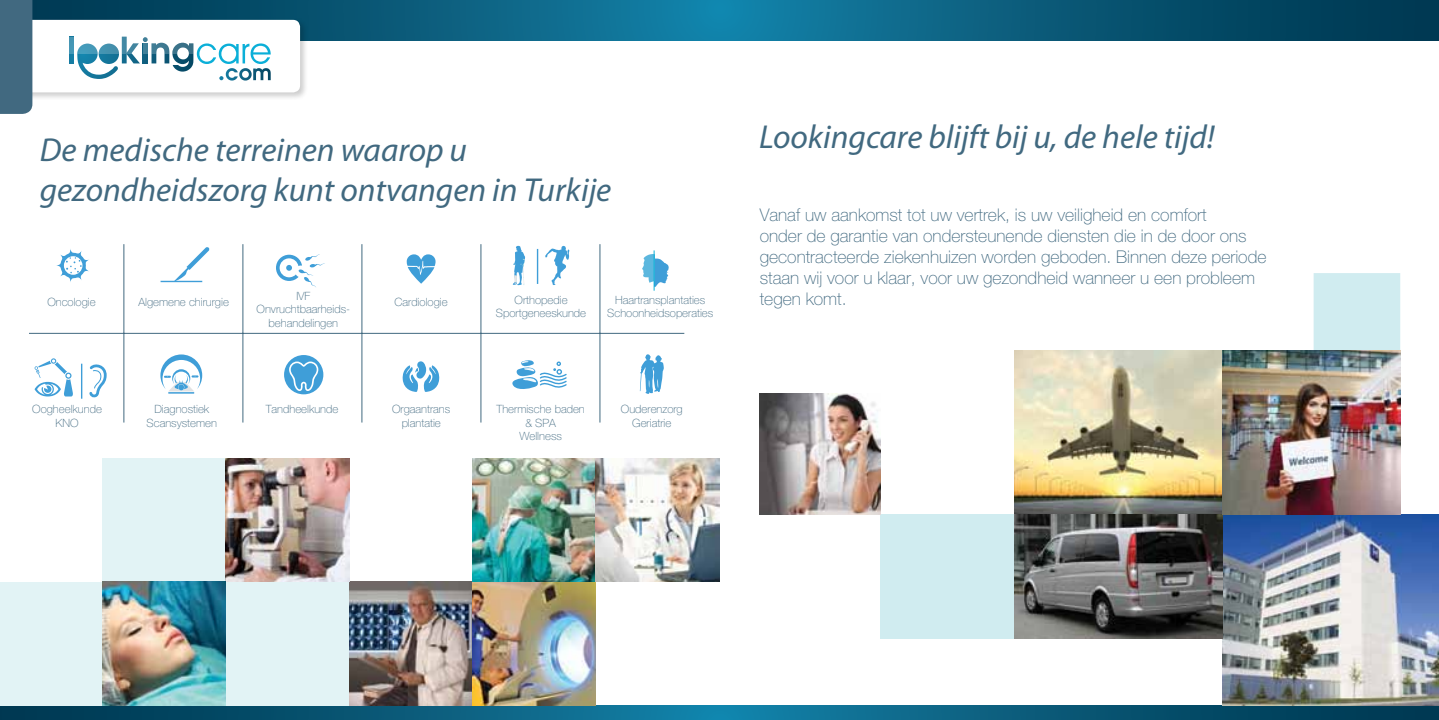
<style>
.page{position:relative;width:1439px;height:720px;background:#fff}
.page>*{position:absolute;margin:0;border:0;box-sizing:border-box;transform-origin:0 0}
.t1{font:italic 33.25px/39.9px "Myriad Pro";color:#416980}
.t2{font:100 17.5px/21px "Helvetica Neu";color:#416980}
.t3{font:100 11.38px/13.7px "Helvetica Neu";color:#416980;text-align:center}
</style>
<div class="page">
<svg style="left:300px;top:0;width:1139px;height:40px;background:#0a5e7e"></svg>
<svg style="left:0;top:705px;width:1439px;height:14px;background:#0f5d7a"></svg>
<div style="left:0;top:18px;width:309px;height:83px;background:#000;opacity:.2"></div>
<svg style="left:0;top:0;width:300px;height:114px"></svg>
<svg style="left:56px;top:249px;width:33px;height:33px"></svg>
<hr style="left:161px;top:281px;width:41px;height:1px;background:#3f9ed8">
<svg style="left:174px;top:247px;width:35px;height:34px"></svg>
<svg style="left:276px;top:254px;width:49px;height:33px"></svg>
<svg style="left:160px;top:354px;width:42px;height:39px"></svg>
<div style="left:284px;top:355px;width:39px;height:39px;background:#3f9ed8;border-radius:50%"></div>
<svg style="left:289px;top:361px;width:29px;height:30px"></svg>
<svg style="left:89px;top:364px;width:18px;height:34px"></svg>
<svg style="left:34px;top:358px;width:39px;height:38px"></svg>
<hr style="left:81px;top:363px;width:1px;height:35px;background:#3f9ed8">
<svg style="left:512px;top:246px;width:13px;height:39px"></svg>
<svg style="left:545px;top:245px;width:24px;height:40px"></svg>
<hr style="left:537px;top:249px;width:1px;height:35px;background:#3f9ed8">
<svg style="left:402px;top:361px;width:38px;height:31px"></svg>
<svg style="left:512px;top:360px;width:55px;height:29px"></svg>
<svg style="left:640px;top:354px;width:24px;height:40px"></svg>
<svg style="left:642px;top:253px;width:27px;height:34px"></svg>
<hr style="left:654px;top:250px;width:1px;height:40px;background:#0cb0d8">
<svg style="left:407px;top:254px;width:28px;height:29px"></svg>
<hr style="left:29px;top:333px;width:655px;height:1px;background:#416980">
<hr style="left:123px;top:244px;width:1px;height:178px;background:#416980">
<hr style="left:242px;top:244px;width:1px;height:178px;background:#416980">
<hr style="left:361px;top:244px;width:1px;height:178px;background:#416980">
<hr style="left:480px;top:244px;width:1px;height:178px;background:#416980">
<hr style="left:599px;top:244px;width:1px;height:178px;background:#416980">
<div style="left:102px;top:458px;width:124px;height:123px;background:#e2f3f5"></div>
<div style="left:226px;top:581px;width:123px;height:124px;background:#e2f3f5"></div>
<img style="left:349px;top:581px;width:123px;height:124px">
<img style="left:472px;top:581px;width:124px;height:124px">
<img style="left:226px;top:458px;width:123px;height:123px">
<img style="left:472px;top:458px;width:247px;height:123px">
<div style="left:0;top:581px;width:102px;height:124px;background:#e2f3f5"></div>
<img style="left:102px;top:581px;width:124px;height:124px">
<div style="left:880px;top:514px;width:139px;height:124px;background:#d0ecf0"></div>
<div style="left:1313px;top:273px;width:87px;height:77px;background:#d0ecf0"></div>
<img style="left:1222px;top:514px;width:217px;height:191px">
<img style="left:1015px;top:350px;width:207px;height:288px">
<img style="left:759px;top:393px;width:121px;height:121px">
<img style="left:1222px;top:350px;width:178px;height:164px">
<h1 class="t1" style="left:40px;top:129px;width:573px">De medische terreinen waarop u gezondheidszorg kunt ontvangen in Turkije</h1>
<h1 class="t1" style="left:759px;top:116px;width:457px">Lookingcare blijft bij u, de hele tijd!</h1>
<p class="t2" style="left:760px;top:204px;width:508px">Vanaf uw aankomst tot uw vertrek, is uw veiligheid en comfort<br>onder de garantie van ondersteunende diensten die in de door ons gecontracteerde ziekenhuizen worden geboden. Binnen deze periode staan wij voor u klaar, voor uw gezondheid wanneer u een probleem</p>
<p class="t3" style="left:257px;top:288px;width:95px">IVF<br>Onvruchtbaarheids&shy;behandelingen</p>
<p class="t3" style="left:47px;top:295px;width:50px">Oncologie</p>
<p class="t3" style="left:138px;top:295px;width:92px">Algemene chirurgie</p>
<h2 class="t2" style="left:760px;top:288px;width:88px">tegen komt.</h2>
<p class="t3" style="left:394px;top:295px;width:55px">Cardiologie</p>
<p class="t3" style="left:496px;top:292px;width:92px">Orthopedie<br>Sportgeneeskunde</p>
<p class="t3" style="left:607px;top:292px;width:108px">Haartransplantaties<br>Schoonheidsoperaties</p>
<p class="t3" style="left:32px;top:402px;width:71px">Oogheelkunde<br>KNO</p>
<p class="t3" style="left:147px;top:402px;width:72px">Diagnostiek<br>Scansystemen</p>
<p class="t3" style="left:266px;top:402px;width:74px">Tandheelkunde</p>
<p class="t3" style="left:392px;top:402px;width:60px">Orgaantrans plantatie</p>
<p class="t3" style="left:496px;top:402px;width:90px">Thermische baden &amp; SPA<br>Wellness</p>
<p class="t3" style="left:621px;top:402px;width:63px">Ouderenzorg<br>Geriatrie</p>
</div>
